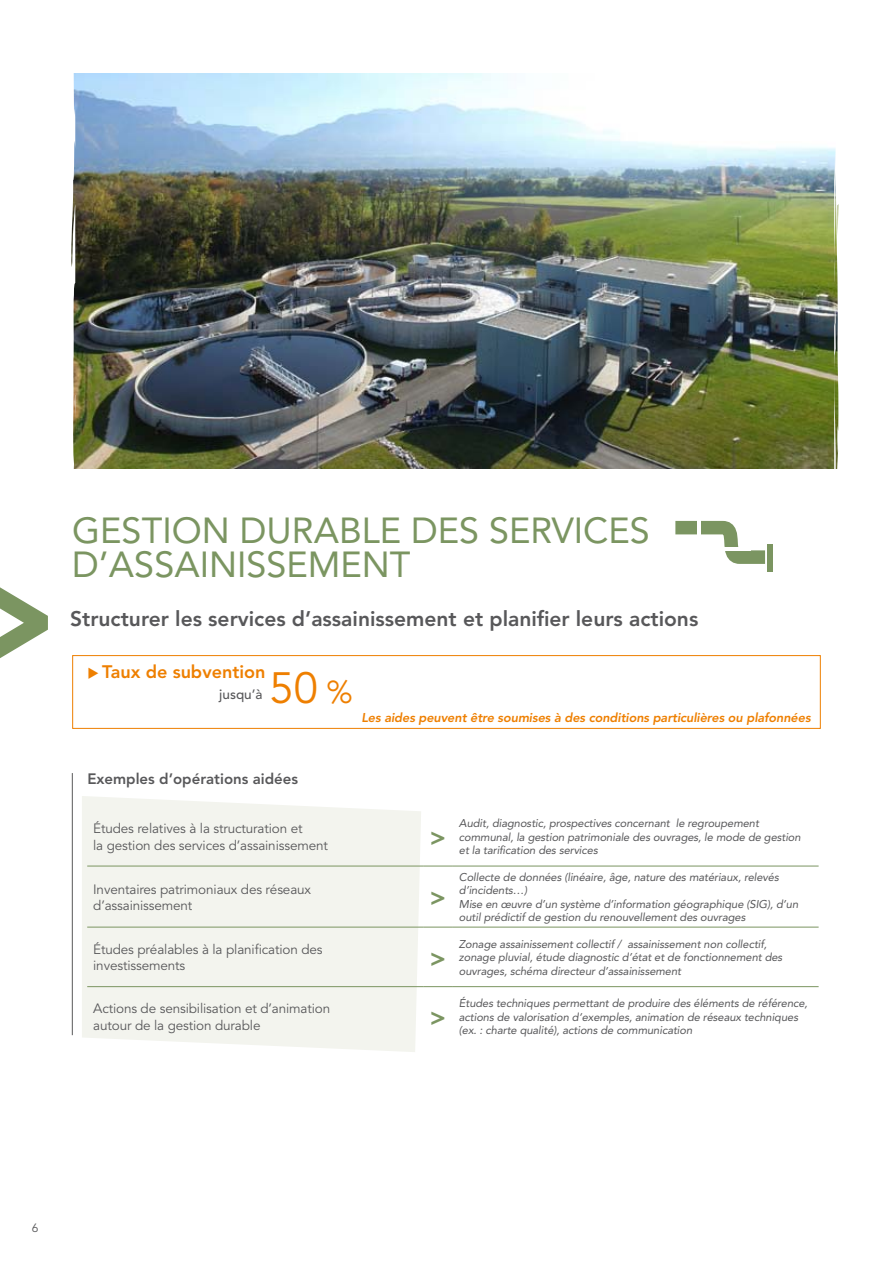
<style>
.page{position:relative;width:893px;height:1263px;background:#fff}
.page>*{position:absolute;margin:0;border:0;box-sizing:border-box;transform-origin:0 0}
.t1{font:800 191.55px "Avenir";color:#7b9561;scale:.75 1}
.t2{font:43.5px "Avenir";color:#ee7f00}
.t3{font:36px/34.5px "Avenir";color:#7b9561}
.t4{font:800 25.5px "Avenir";color:#7b9561}
.t5{font:800 21px "Avenir";color:#58585a}
.t6{font:800 18px "Avenir";color:#ee7f00}
.t7{font:800 15px "Avenir";color:#58585a}
.t8{font:13.5px/16.2px "Avenir";letter-spacing:-.01em;color:#58585a}
.t9{font:500 13.5px "Avenir";color:#58585a}
.t10{font:italic 800 12.75px "Avenir";letter-spacing:-.01em;color:#ee7f00}
.t11{font:12px "Avenir";color:#58585a}
.t12{font:italic 11.25px/13.5px "Avenir";letter-spacing:-.01em;color:#58585a}
.s1{font-size:31.5px}
</style>
<div class="page">
<svg style="left:82px;top:796px;width:339px;height:256px;background:#f3f4ee"></svg>
<img style="left:99px;top:74px;width:706px;height:395px">
<img style="left:71px;top:73px;width:28px;height:396px">
<img style="left:805px;top:147px;width:34px;height:322px">
<div style="left:72px;top:655px;width:749px;height:74px;border:1px solid #ee7f00"></div>
<hr style="left:87px;top:866px;width:336px;height:1px;background:#7b9561">
<hr style="left:423px;top:866px;width:30px;height:1px;background:#7b9561">
<hr style="left:453px;top:866px;width:366px;height:1px;background:#7b9561">
<hr style="left:87px;top:927px;width:336px;height:1px;background:#7b9561">
<hr style="left:423px;top:927px;width:30px;height:1px;background:#7b9561">
<hr style="left:453px;top:927px;width:366px;height:1px;background:#7b9561">
<hr style="left:87px;top:986px;width:336px;height:1px;background:#7b9561">
<hr style="left:423px;top:986px;width:30px;height:1px;background:#7b9561">
<hr style="left:453px;top:986px;width:366px;height:1px;background:#7b9561">
<hr style="left:72px;top:773px;width:1px;height:262px;background:#58585a">
<svg style="left:675px;top:520px;width:91px;height:44px"></svg>
<div style="left:767px;top:544px;width:6px;height:28px;background:#7b9561"></div>
<hr style="left:716px;top:547px;width:34px;height:3px;background:#fff">
<hr style="left:697px;top:512px;width:4px;height:34px;background:#fff">
<h1 class="t1" style="left:-36px;top:501px;width:129px">&gt;</h1>
<h3 class="t3" style="left:72px;top:513px;width:579px">GESTION DURABLE DES SERVICES<br>D’ASSAINISSEMENT</h3>
<h3 class="t5" style="left:70px;top:606px;width:630px">Structurer les services d’assainissement et planifier leurs actions</h3>
<h3 class="t6" style="left:88px;top:661px;width:179px">◆ Taux de subvention</h3>
<p class="t9" style="left:219px;top:686px;width:45px">jusqu’à</p>
<h2 class="t2" style="left:269px;top:663px;width:85px">50 <span class="s1">%</span></h2>
<h3 class="t7" style="left:87px;top:770px;width:212px">Exemples d’opérations aidées</h3>
<p class="t10" style="left:361px;top:710px;width:451px">Les aides peuvent être soumises à des conditions particulières ou plafonnées</p>
<p class="t8" style="left:93px;top:821px;width:236px">Études relatives à la structuration et<br>la gestion des services d’assainissement</p>
<h3 class="t4" style="left:430px;top:822px;width:18px">&gt;</h3>
<p class="t8" style="left:93px;top:881px;width:219px">Inventaires patrimoniaux des réseaux d’assainissement</p>
<h3 class="t4" style="left:430px;top:882px;width:18px">&gt;</h3>
<p class="t8" style="left:93px;top:941px;width:231px">Études préalables à la planification des investissements</p>
<h3 class="t4" style="left:430px;top:943px;width:18px">&gt;</h3>
<p class="t8" style="left:93px;top:1001px;width:239px">Actions de sensibilisation et d’animation autour de la gestion durable</p>
<h3 class="t4" style="left:430px;top:1002px;width:18px">&gt;</h3>
<p class="t12" style="left:459px;top:816px;width:343px">Audit, diagnostic, prospectives concernant le regroupement communal, la gestion patrimoniale des ouvrages, le mode de gestion et la tarification des services</p>
<p class="t12" style="left:459px;top:870px;width:341px">Collecte de données (linéaire, âge, nature des matériaux, relevés d’incidents…)<br>Mise en œuvre d’un système d’information géographique (SIG), d’un outil prédictif de gestion du renouvellement des ouvrages</p>
<p class="t12" style="left:459px;top:937px;width:325px">Zonage assainissement collectif / assainissement non collectif, zonage pluvial, étude diagnostic d’état et de fonctionnement des ouvrages, schéma directeur d’assainissement</p>
<p class="t12" style="left:459px;top:996px;width:350px">Études techniques permettant de produire des éléments de référence, actions de valorisation d‘exemples, animation de réseaux techniques (ex. : charte qualité), actions de communication</p>
<p class="t11" style="left:32px;top:1221px;width:8px">6</p>
</div>
